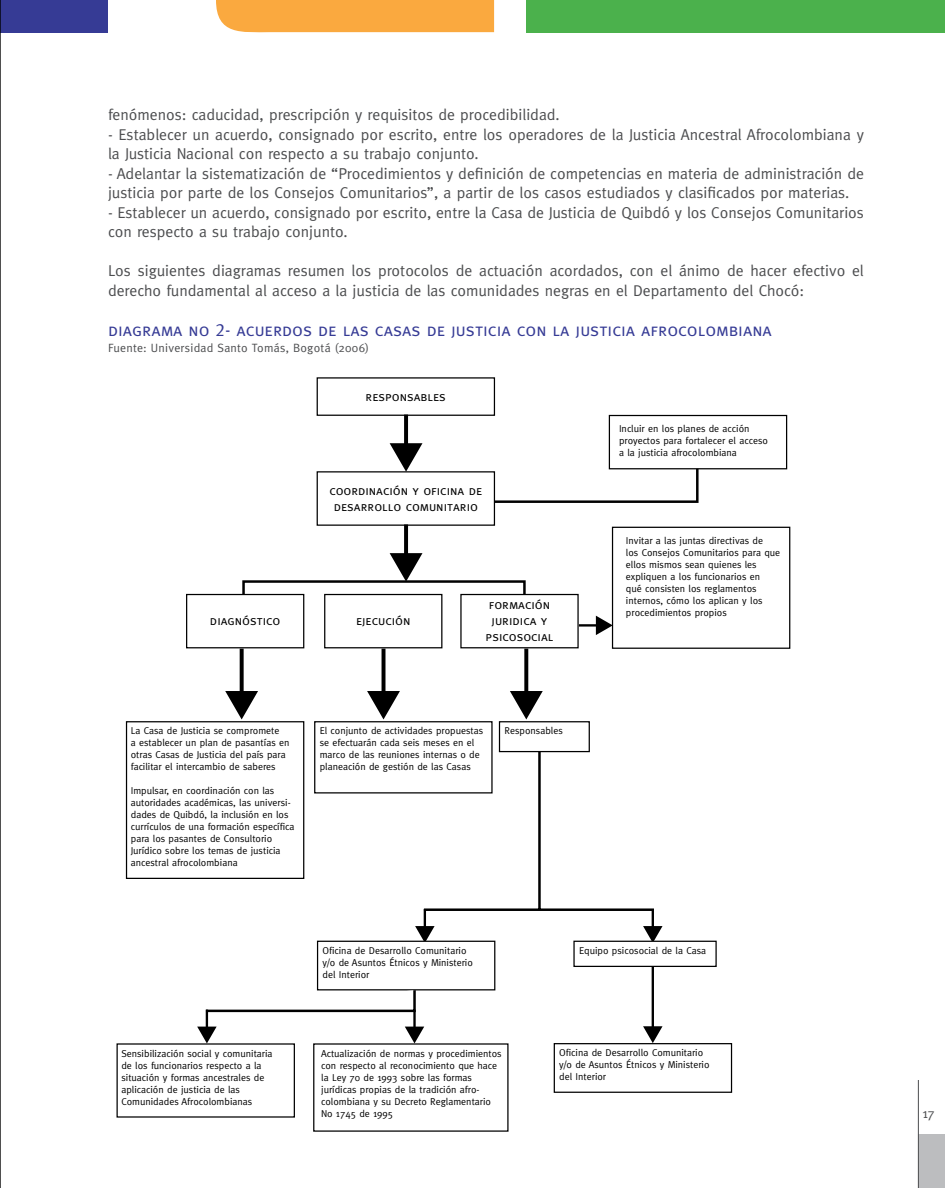
<style>
.page{position:relative;width:945px;height:1188px;background:#fff}
.page>*{position:absolute;margin:0;border:0;box-sizing:border-box;transform-origin:0 0}
.t1{font:18px "Meta Caps";color:#363b95}
.t2{font:15.75px/19.5px "Meta";color:#4c4d4f}
.t3{font:13.5px "Meta";color:#4c4d4f}
.t4{font:13.05px/15.8px "Meta Caps";color:#000;text-align:center}
.t5{font:12px "Meta";letter-spacing:.02em;color:#4c4d4f}
.t6{font:10.05px/12px "Meta";color:#000}
</style>
<div class="page">
<div style="left:918px;top:1134px;width:27px;height:54px;background:#bcbdbf"></div>
<hr style="left:918px;top:1080px;width:1px;height:108px;background:#4c4d4f">
<div style="left:526px;top:0;width:419px;height:32px;background:#4bb14c"></div>
<div style="left:0;top:0;width:108px;height:32px;background:#363b95"></div>
<div style="left:216px;top:0;width:278px;height:33px;background:#faa93f"></div>
<div style="left:186px;top:594px;width:118px;height:54px;border:1px solid #000"></div>
<div style="left:324px;top:594px;width:118px;height:54px;border:1px solid #000"></div>
<div style="left:460px;top:594px;width:119px;height:54px;border:1px solid #000"></div>
<div style="left:317px;top:377px;width:178px;height:39px;border:1px solid #000"></div>
<div style="left:609px;top:415px;width:178px;height:54px;border:1px solid #000"></div>
<div style="left:612px;top:527px;width:178px;height:122px;border:1px solid #000"></div>
<div style="left:126px;top:721px;width:178px;height:158px;border:1px solid #000"></div>
<svg style="left:390px;top:415px;width:33px;height:51px"></svg>
<svg style="left:225px;top:649px;width:33px;height:70px"></svg>
<svg style="left:367px;top:649px;width:33px;height:70px"></svg>
<svg style="left:510px;top:649px;width:33px;height:70px"></svg>
<svg style="left:579px;top:616px;width:34px;height:19px"></svg>
<svg style="left:415px;top:909px;width:20px;height:32px"></svg>
<svg style="left:643px;top:911px;width:20px;height:30px"></svg>
<svg style="left:643px;top:967px;width:20px;height:76px"></svg>
<svg style="left:241px;top:466px;width:459px;height:131px"></svg>
<div style="left:314px;top:721px;width:179px;height:73px;border:1px solid #000"></div>
<div style="left:317px;top:941px;width:178px;height:49px;border:1px solid #000"></div>
<div style="left:554px;top:1043px;width:178px;height:50px;border:1px solid #000"></div>
<div style="left:573px;top:941px;width:144px;height:26px;border:1px solid #000"></div>
<div style="left:499px;top:721px;width:91px;height:31px;border:1px solid #000"></div>
<hr style="left:538px;top:752px;width:3px;height:157px;background:#000">
<hr style="left:424px;top:908px;width:230px;height:3px;background:#000">
<svg style="left:197px;top:988px;width:227px;height:55px"></svg>
<hr style="left:0;top:0;width:1px;height:1188px;background:#000">
<h2 class="t2" style="left:108px;top:105px;width:453px">fenómenos: caducidad, prescripción y requisitos de procedibilidad.</h2>
<h2 class="t2" style="left:108px;top:125px;width:757px">- Establecer un acuerdo, consignado por escrito, entre los operadores de la Justicia Ancestral Afrocolombiana y la Justicia Nacional con respecto a su trabajo conjunto.</h2>
<h2 class="t2" style="left:108px;top:164px;width:757px">- Adelantar la sistematización de “Procedimientos y definición de competencias en materia de administración de justicia por parte de los Consejos Comunitarios”, a partir de los casos estudiados y clasificados por materias.</h2>
<h2 class="t2" style="left:108px;top:203px;width:757px">- Establecer un acuerdo, consignado por escrito, entre la Casa de Justicia de Quibdó y los Consejos Comunitarios con respecto a su trabajo conjunto.</h2>
<h2 class="t2" style="left:108px;top:261px;width:757px">Los siguientes diagramas resumen los protocolos de actuación acordados, con el ánimo de hacer efectivo el derecho fundamental al acceso a la justicia de las comunidades negras en el Departamento del Chocó:</h2>
<h1 class="t1" style="left:108px;top:320px;width:665px">diagrama no 2- acuerdos de las casas de justicia con la justicia afrocolombiana</h1>
<p class="t5" style="left:108px;top:341px;width:263px">Fuente: Universidad Santo Tomás, Bogotá (2006)</p>
<p class="t4" style="left:366px;top:388px;width:82px">responsables</p>
<p class="t4" style="left:329px;top:482px;width:154px">coordinación y oficina de desarrollo comunitario</p>
<p class="t4" style="left:210px;top:613px;width:72px">diagnóstico</p>
<p class="t4" style="left:356px;top:613px;width:56px">ejecución</p>
<p class="t4" style="left:486px;top:597px;width:69px">formación juridica y psicosocial</p>
<p class="t6" style="left:619px;top:423px;width:150px">Incluir en los planes de acción proyectos para fortalecer el acceso a la justicia afrocolombiana</p>
<p class="t6" style="left:626px;top:534px;width:156px">Invitar a las juntas directivas de<br>los Consejos Comunitarios para que ellos mismos sean quienes les expliquen a los funcionarios en<br>qué consisten los reglamentos internos, cómo los aplican y los procedimientos propios</p>
<p class="t6" style="left:131px;top:725px;width:160px">La Casa de Justicia se compromete<br>a establecer un plan de pasantías en otras Casas de Justicia del país para facilitar el intercambio de saberes</p>
<p class="t6" style="left:131px;top:785px;width:165px">Impulsar, en coordinación con las autoridades académicas, las universi&shy;dades de Quibdó, la inclusión en los currículos de una formación específica para los pasantes de Consultorio Jurídico sobre los temas de justicia ancestral afrocolombiana</p>
<p class="t6" style="left:320px;top:725px;width:165px">El conjunto de actividades propuestas se efectuarán cada seis meses en el marco de las reuniones internas o de planeación de gestión de las Casas</p>
<p class="t6" style="left:505px;top:725px;width:60px">Responsables</p>
<p class="t6" style="left:323px;top:944px;width:152px">Oficina de Desarrollo Comunitario y/o de Asuntos Étnicos y Ministerio del Interior</p>
<p class="t6" style="left:579px;top:944px;width:129px">Equipo psicosocial de la Casa</p>
<p class="t6" style="left:121px;top:1047px;width:153px">Sensibilización social y comunitaria de los funcionarios respecto a la situación y formas ancestrales de aplicación de justicia de las Comunidades Afrocolombianas</p>
<p class="t6" style="left:321px;top:1047px;width:182px">Actualización de normas y procedimientos con respecto al reconocimiento que hace la Ley 70 de 1993 sobre las formas jurídicas propias de la tradición afro&shy;colombiana y su Decreto Reglamentario No 1745 de 1995</p>
<p class="t6" style="left:559px;top:1047px;width:152px">Oficina de Desarrollo Comunitario y/o de Asuntos Étnicos y Ministerio del Interior</p>
<h3 class="t3" style="left:922px;top:1105px;width:14px">17</h3>
</div>
